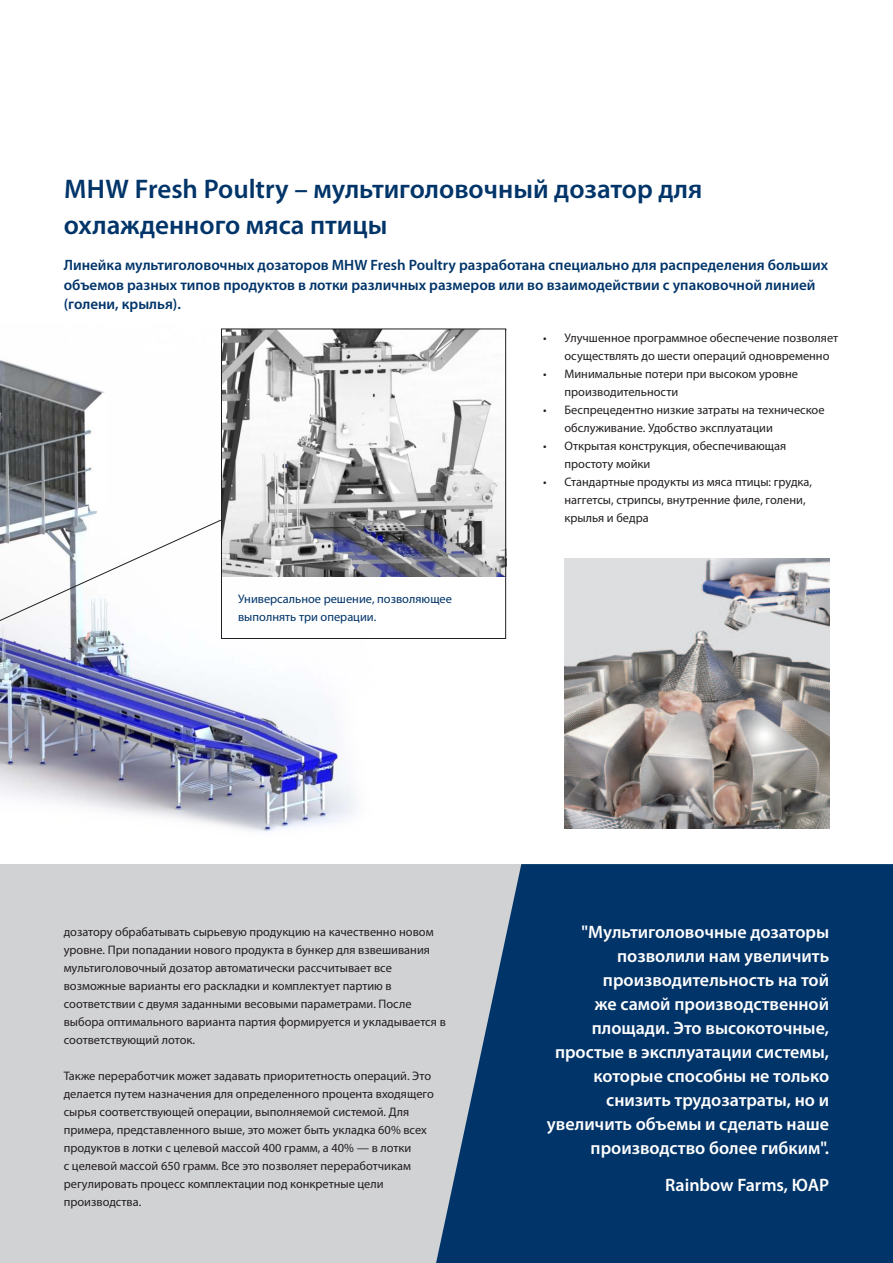
<style>
.page{position:relative;width:893px;height:1263px;background:#fff}
.page>*{position:absolute;margin:0;border:0;box-sizing:border-box;transform-origin:0 0}
.t1{font:600 27px/36px "Myriad Pro";color:#013469}
.t2{font:600 18px/24px "Myriad Pro";color:#fff;text-align:right}
.t3{font:600 15px/19.5px "Myriad Pro";color:#013469}
.t4{font:12.3px/18px "Myriad Pro";color:#231f20}
.t5{font:12.3px/18px "Myriad Pro";color:#013469}
</style>
<div class="page">
<img style="left:0;top:328px;width:502px;height:504px">
<div style="left:0;top:864px;width:893px;height:399px;background:#d1d2d4"></div>
<img style="left:564px;top:558px;width:265px;height:270px">
<svg style="left:436px;top:864px;width:457px;height:399px;background:#144273"></svg>
<svg style="left:0;top:519px;width:221px;height:116px"></svg>
<img style="left:223px;top:331px;width:281px;height:245px">
<div style="left:221px;top:329px;width:285px;height:310px;border:1px solid #231f20"></div>
<h1 class="t1" style="left:64px;top:171px;width:640px;text-indent:71px">Fresh Poultry – мультиголовочный дозатор для охлажденного мяса птицы</h1>
<p class="t3" style="left:64px;top:255px;width:290px">Линейка мультиголовочных дозаторов MHWF</p>
<h1 class="t1" style="left:64px;top:171px;width:38px">MHW</h1>
<p class="t3" style="left:64px;top:255px;width:766px;text-indent:314px">resh Poultry разработана специально для распределения больших объемов разных типов продуктов в лотки различных размеров или во взаимодействии с упаковочной линией (голени, крылья).</p>
<p class="t4" style="left:564px;top:329px;width:275px;text-indent:-21px">• Улучшенное программное обеспечение позволяет осуществлять до шести операций одновременно</p>
<p class="t4" style="left:564px;top:365px;width:235px;text-indent:-21px">• Минимальные потери при высоком уровне производительности</p>
<p class="t4" style="left:564px;top:401px;width:262px;text-indent:-21px">• Беспрецедентно низкие затраты на техническое обслуживание. Удобство эксплуатации</p>
<p class="t4" style="left:564px;top:437px;width:223px;text-indent:-21px">• Открытая конструкция, обеспечивающая простоту мойки</p>
<p class="t4" style="left:564px;top:473px;width:249px;text-indent:-21px">• Стандартные продукты из мяса птицы: грудка, наггетсы, стрипсы, внутренние филе, голени, крылья и бедра</p>
<p class="t5" style="left:238px;top:590px;width:215px">Универсальное решение, позволяющее выполнять три операции.</p>
<p class="t4" style="left:64px;top:923px;width:384px">дозатору обрабатывать сырьевую продукцию на качественно новом уровне. При попадании нового продукта в бункер для взвешивания мультиголовочный дозатор автоматически рассчитывает все возможные варианты его раскладки и комплектует партию в соответствии с двумя заданными весовыми параметрами. После выбора оптимального варианта партия формируется и укладывается в соответствующий лоток.</p>
<p class="t4" style="left:64px;top:1067px;width:372px">Также переработчик может задавать приоритетность операций. Это делается путем назначения для определенного процента входящего сырья соответствующей операции, выполняемой системой. Для примера, представленного выше, это может быть укладка 60% всех продуктов в лотки с целевой массой 400 грамм, а 40% — в лотки<br>с целевой массой 650 грамм. Все это позволяет переработчикам регулировать процесс комплектации под конкретные цели производства.</p>
<p class="t2" style="left:547px;top:921px;width:284px">"Мультиголовочные дозаторы позволили нам увеличить производительность на той<br>же самой производственной площади. Это высокоточные, простые в эксплуатации системы, которые способны не только снизить трудозатраты, но и увеличить объемы и сделать наше производство более гибким".</p>
<h2 class="t2" style="left:665px;top:1173px;width:164px">Rainbow Farms, ЮАР</h2>
</div>
